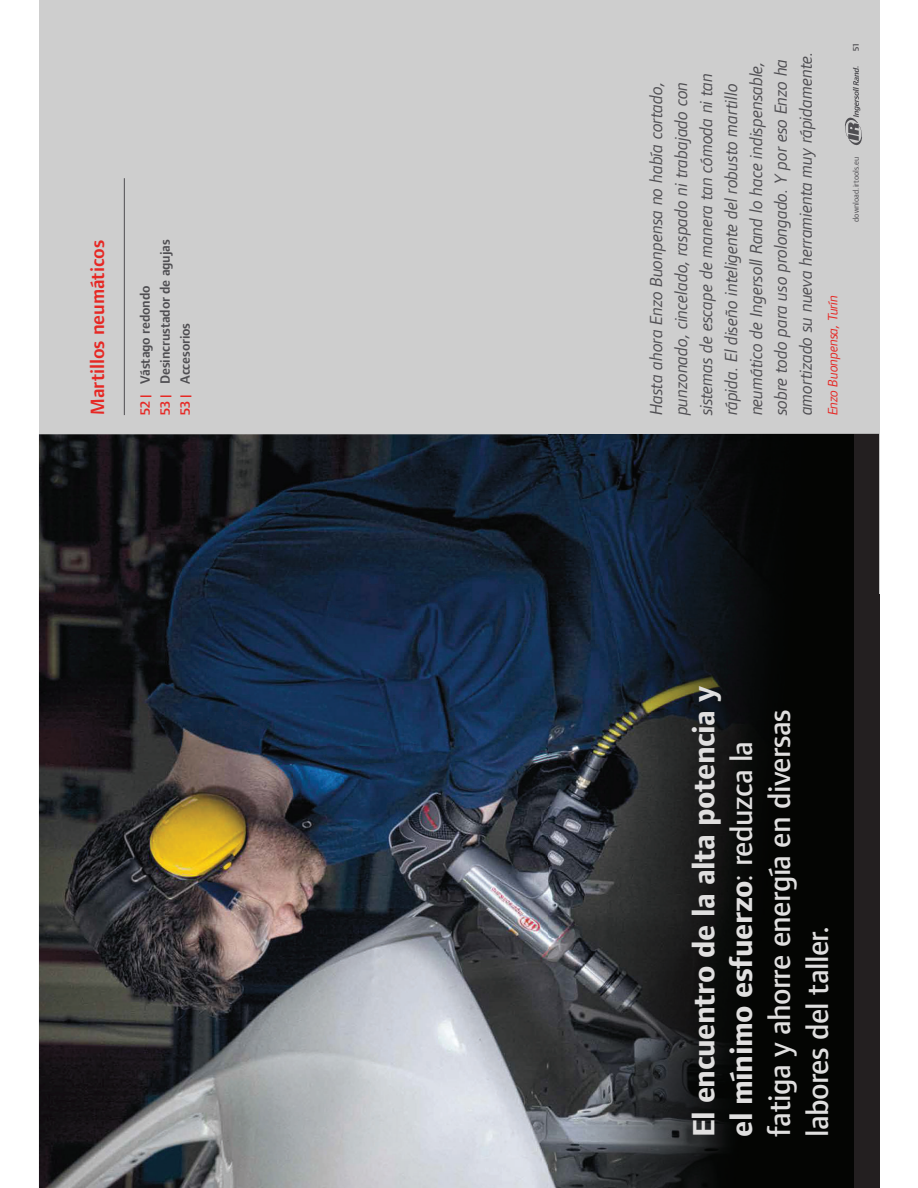
<style>
.page{position:relative;width:918px;height:1188px;background:#fff}
.page>*{position:absolute;margin:0;border:0;box-sizing:border-box;transform-origin:0 0}
.t1{font:500 31.95px/38px "Foundry Form Sans";letter-spacing:-.02em;color:#e0dfdf}
.t2{font:600 19.95px "Foundry Form Sans";letter-spacing:-.005em;color:#e62824}
.t3{font:18px/24.9px "Foundry Form Sansitalic";letter-spacing:-.01em;color:#4f4e52}
.t4{font:600 13.95px/20px "Foundry Form Sans";letter-spacing:-.01em;color:#4f4e52}
.t5{font:13.95px "Foundry Form Sansitalic";letter-spacing:-.02em;color:#e62824}
.t6{font:8.55px "Foundry Form Sans";color:#4f4e52}
.t7{font:600 8.55px "Foundry Form Sans";color:#4f4e52}
.s1{color:#e62824}
.s2{font-weight:700}
.s3{font-weight:400}
</style>
<div class="page">
<div style="left:39px;top:0;width:840px;height:1188px;background:#cecece"></div>
<svg style="left:845px;top:66px;width:17px;height:80px"></svg>
<img style="left:39px;top:434px;width:815px;height:754px">
<div style="left:854px;top:594px;width:25px;height:594px;background:#231f20"></div>
<img style="left:548px;top:434px;width:331px;height:160px">
<hr style="left:124px;top:178px;width:1px;height:237px;background:#4f4e52">
<p class="t2" style="left:90px;top:415px;width:176px;rotate:-90deg">Martillos neumáticos</p>
<p class="t4" style="left:136px;top:415px;width:177px;rotate:-90deg"><span class="s1">52 |</span> Vástago redondo<br><span class="s1">53 |</span> Desincrustador de agujas<br><span class="s1">53 |</span> Accesorios</p>
<p class="t3" style="left:644px;top:415px;width:365px;rotate:-90deg">Hasta ahora Enzo Buonpensa no había cortado, punzonado, cincelado, raspado ni trabajado con sistemas de escape de manera tan cómoda ni tan rápida. El diseño inteligente del robusto martillo neumático de Ingersoll Rand lo hace indispensable, sobre todo para uso prolongado. Y por eso Enzo ha amortizado su nueva herramienta muy rápidamente.</p>
<p class="t7" style="left:853px;top:51px;width:10px;rotate:-90deg">51</p>
<p class="t6" style="left:853px;top:222px;width:67px;rotate:-90deg">download.irtools.eu</p>
<p class="t5" style="left:825px;top:415px;width:122px;rotate:-90deg">Enzo Buonpensa, Turín</p>
<h1 class="t1" style="left:687px;top:1137px;width:453px;rotate:-90deg"><span class="s2">El encuentro de la alta potencia y el mínimo esfuerzo</span><span class="s3">:</span> reduzca la fatiga y ahorre energía en diversas labores del taller.</h1>
</div>
